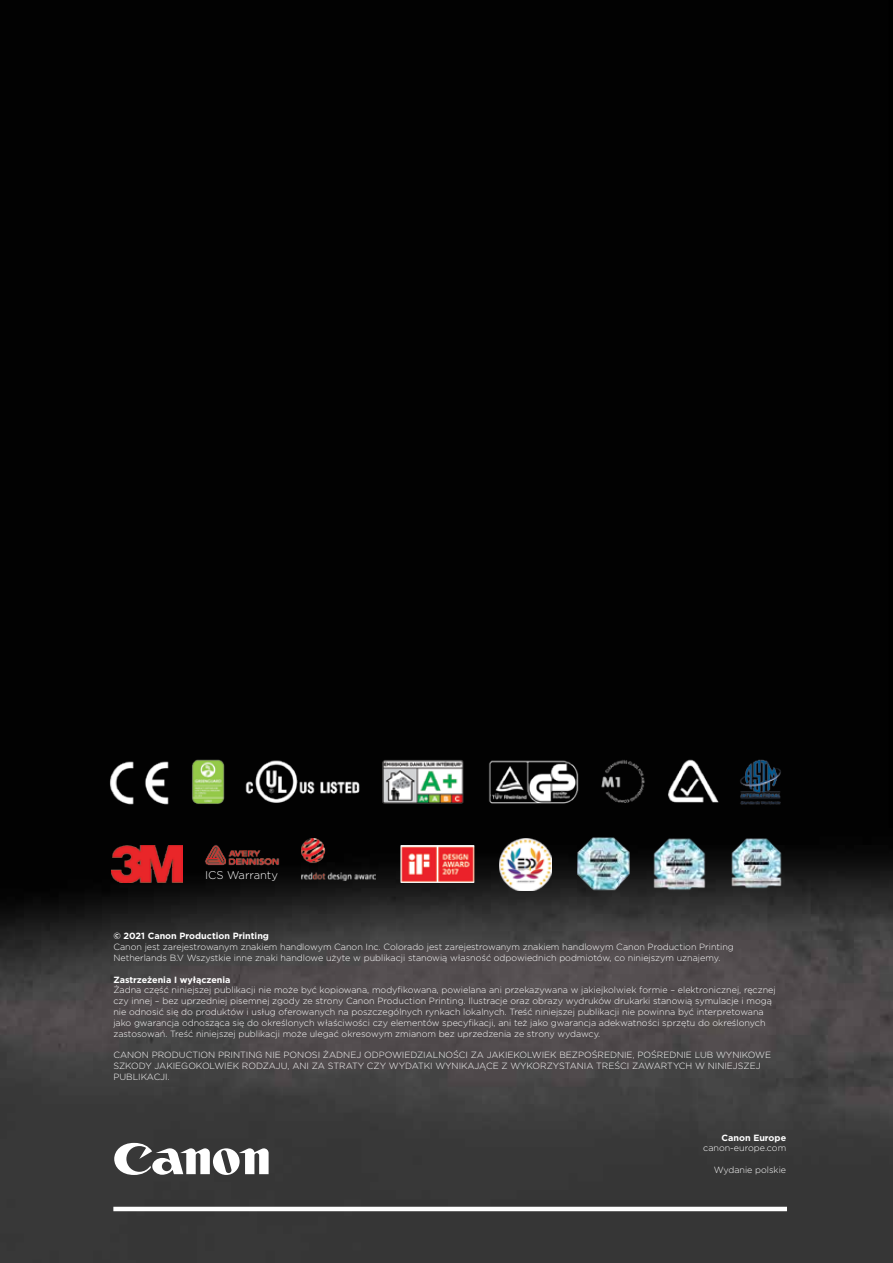
<style>
.page{position:relative;width:893px;height:1263px;background:#fff}
.page>*{position:absolute;margin:0;border:0;box-sizing:border-box;transform-origin:0 0}
.t1{font:300 11.25px "Gotham";color:#fff}
.t2{font:300 9px/10.8px "Gotham";color:#fff}
.t3{font:700 9px "Gotham";color:#fff}
</style>
<div class="page">
<img style="left:0;top:0;width:893px;height:1263px">
<svg style="left:114px;top:1143px;width:155px;height:32px"></svg>
<img style="left:112px;top:845px;width:71px;height:38px">
<img style="left:200px;top:839px;width:84px;height:27px">
<img style="left:729px;top:835px;width:57px;height:57px">
<img style="left:651px;top:835px;width:59px;height:59px">
<img style="left:500px;top:839px;width:52px;height:52px">
<img style="left:400px;top:845px;width:74px;height:38px">
<img style="left:577px;top:837px;width:53px;height:53px">
<img style="left:301px;top:839px;width:74px;height:42px">
<img style="left:96px;top:758px;width:702px;height:54px">
<hr style="left:113px;top:1207px;width:674px;height:4px;background:#fff">
<p class="t1" style="left:205px;top:867px;width:74px">ICS Warranty</p>
<p class="t3" style="left:113px;top:930px;width:157px">© 2021 Canon Production Printing</p>
<p class="t2" style="left:113px;top:941px;width:622px">Canon jest zarejestrowanym znakiem handlowym Canon Inc. Colorado jest zarejestrowanym znakiem handlowym Canon Production Printing<br>Netherlands B.V Wszystkie inne znaki handlowe użyte w publikacji stanowią własność odpowiednich podmiotów, co niniejszym uznajemy.</p>
<p class="t3" style="left:113px;top:973px;width:119px">Zastrzeżenia I wyłączenia</p>
<p class="t2" style="left:113px;top:985px;width:664px">Żadna część niniejszej publikacji nie może być kopiowana, modyfikowana, powielana ani przekazywana w jakiejkolwiek formie – elektronicznej, ręcznej czy innej – bez uprzedniej pisemnej zgody ze strony Canon Production Printing. Ilustracje oraz obrazy wydruków drukarki stanowią symulacje i mogą nie odnosić się do produktów i usług oferowanych na poszczególnych rynkach lokalnych. Treść niniejszej publikacji nie powinna być interpretowana jako gwarancja odnosząca się do określonych właściwości czy elementów specyfikacji, ani też jako gwarancja adekwatności sprzętu do określonych zastosowań. Treść niniejszej publikacji może ulegać okresowym zmianom bez uprzedzenia ze strony wydawcy.</p>
<p class="t2" style="left:113px;top:1049px;width:659px">CANON PRODUCTION PRINTING NIE PONOSI ŻADNEJ ODPOWIEDZIALNOŚCI ZA JAKIEKOLWIEK BEZPOŚREDNIE, POŚREDNIE LUB WYNIKOWE<br>SZKODY JAKIEGOKOLWIEK RODZAJU, ANI ZA STRATY CZY WYDATKI WYNIKAJĄCE Z WYKORZYSTANIA TREŚCI ZAWARTYCH W NINIEJSZEJ<br>PUBLIKACJI.</p>
<p class="t3" style="left:721px;top:1131px;width:66px">Canon Europe</p>
<p class="t2" style="left:703px;top:1142px;width:84px">canon-europe.com</p>
<p class="t2" style="left:714px;top:1164px;width:74px">Wydanie polskie</p>
</div>
